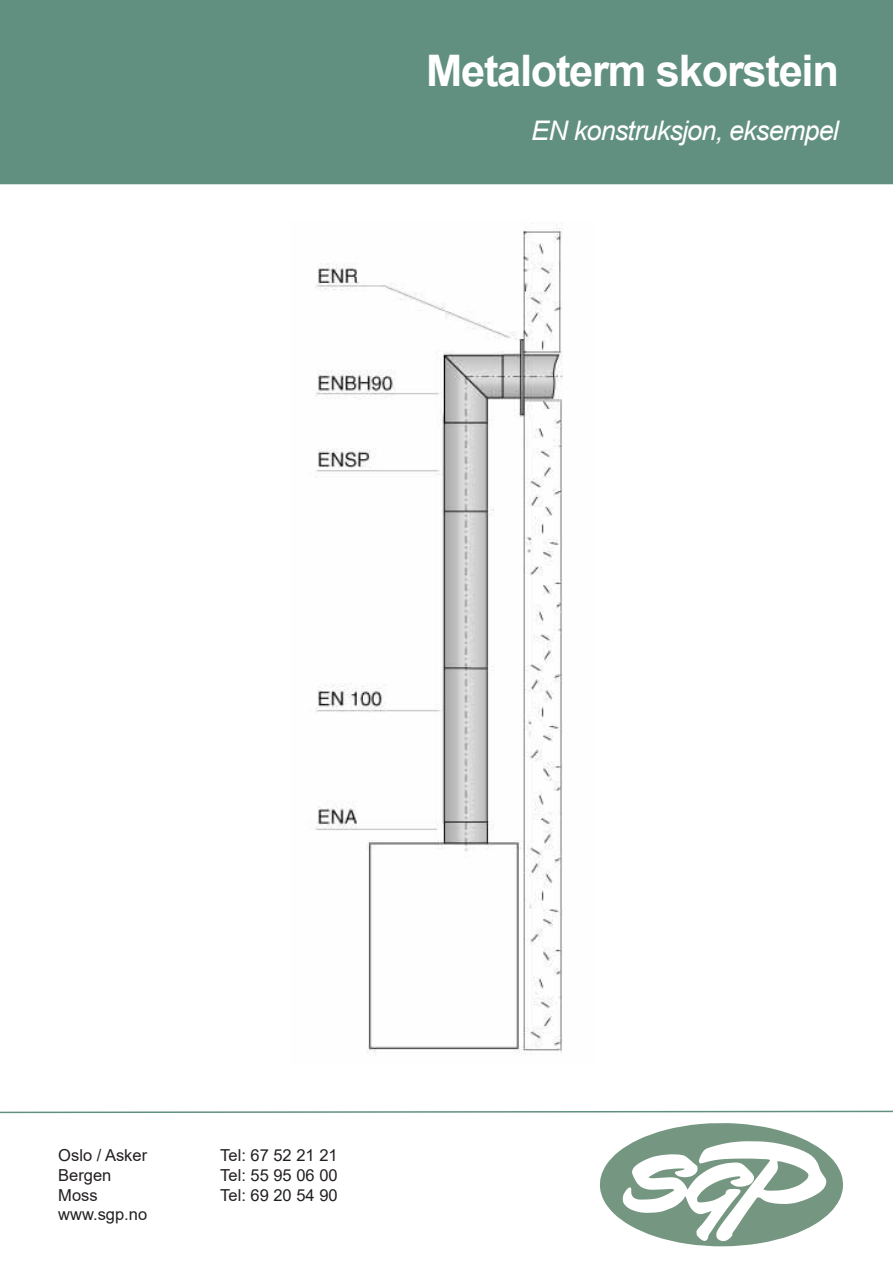
<style>
.page{position:relative;width:893px;height:1263px;background:#fff}
.page>*{position:absolute;margin:0;border:0;box-sizing:border-box;transform-origin:0 0}
.t1{font:700 43.5px "Arial";letter-spacing:-.03em;color:#fff}
.t2{font:italic 27px "Arial";letter-spacing:-.03em;color:#fff}
.t3{font:16.5px "Arial";color:#231f20}
</style>
<div class="page">
<svg style="left:0;top:1110px;width:893px;height:4px"></svg>
<svg style="left:600px;top:1123px;width:243px;height:123px"></svg>
<div style="left:0;top:0;width:893px;height:184px;background:#619080"></div>
<img style="left:315px;top:223px;width:248px;height:832px">
<p class="t1" style="left:426px;top:40px;width:414px">Metaloterm skorstein</p>
<p class="t2" style="left:531px;top:113px;width:309px">EN konstruksjon, eksempel</p>
<p class="t3" style="left:58px;top:1144px;width:90px">Oslo / Asker</p>
<p class="t3" style="left:220px;top:1144px;width:119px">Tel: 67 52 21 21</p>
<p class="t3" style="left:58px;top:1163px;width:55px">Bergen</p>
<p class="t3" style="left:220px;top:1163px;width:119px">Tel: 55 95 06 00</p>
<p class="t3" style="left:58px;top:1183px;width:41px">Moss</p>
<p class="t3" style="left:220px;top:1183px;width:119px">Tel: 69 20 54 90</p>
<p class="t3" style="left:58px;top:1203px;width:90px">www.sgp.no</p>
</div>
